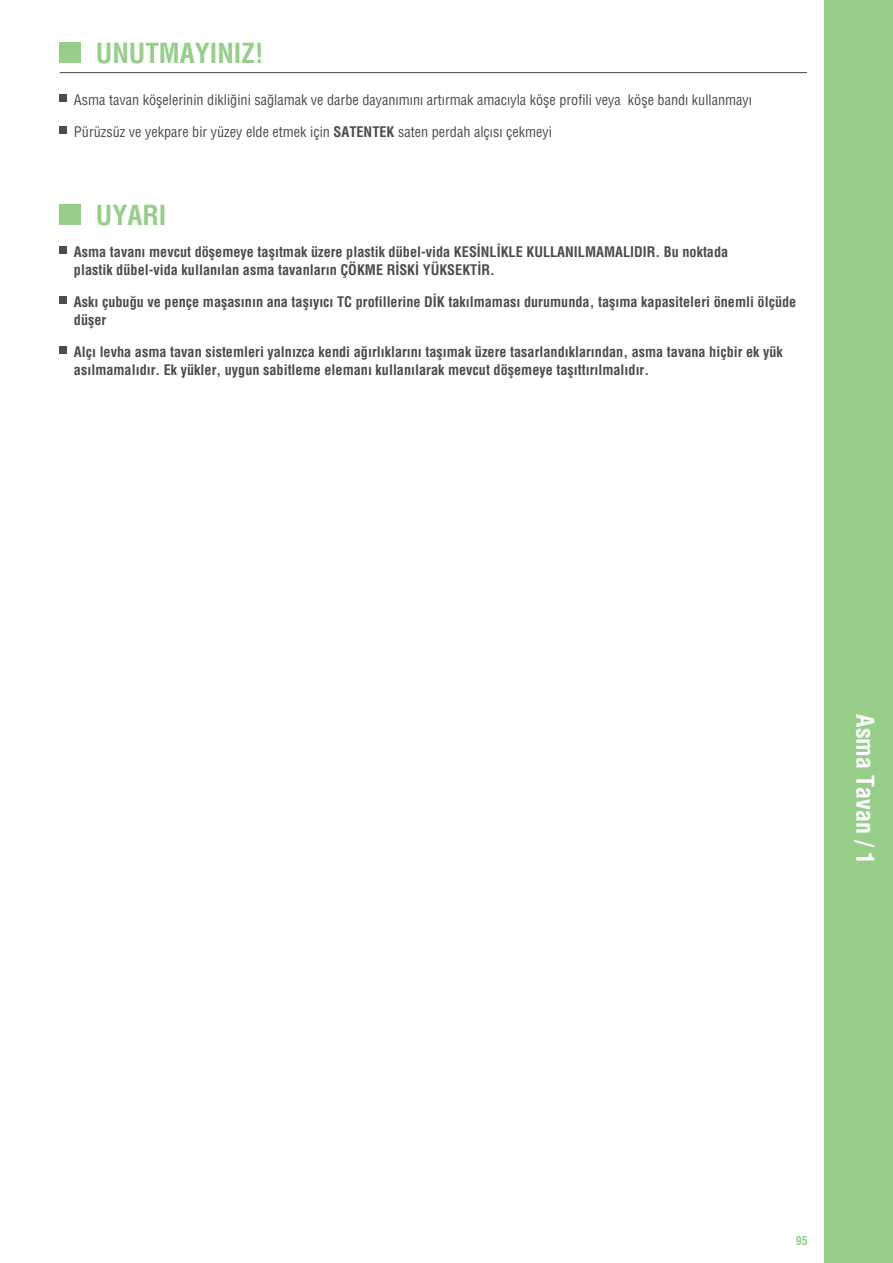
<style>
.page{position:relative;width:893px;height:1263px;background:#fff}
.page>*{position:absolute;margin:0;border:0;box-sizing:border-box;transform-origin:0 0}
.t1{font:700 27px "Helvetica Condensed Turk";color:#96ce8a}
.t2{font:700 24px "Helvetica Condensed Turk";color:#fff}
.t3{font:700 14.25px/18px "Helvetica Condensed Turk";color:#4b4c4d}
.t4{font:14.25px "Helvetica Condensed";color:#4b4c4d}
.t5{font:700 12px "Helvetica Condensed Turk";color:#96ce8a}
.s1{font-family:"Helvetica Condensed Turk";font-weight:700}
</style>
<div class="page">
<div style="left:60px;top:95px;width:7px;height:7px;background:#4b4c4d"></div>
<div style="left:60px;top:127px;width:7px;height:7px;background:#4b4c4d"></div>
<div style="left:60px;top:246px;width:7px;height:8px;background:#4b4c4d"></div>
<div style="left:60px;top:296px;width:7px;height:8px;background:#4b4c4d"></div>
<div style="left:60px;top:346px;width:7px;height:8px;background:#4b4c4d"></div>
<div style="left:60px;top:43px;width:21px;height:20px;background:#96ce8a"></div>
<div style="left:60px;top:205px;width:21px;height:20px;background:#96ce8a"></div>
<hr style="left:60px;top:72px;width:747px;height:1px;background:#4b4c4d">
<div style="left:825px;top:0;width:68px;height:1263px;background:#96ce8a"></div>
<h1 class="t1" style="left:96px;top:37px;width:170px">UNUTMAYINIZ!</h1>
<p class="t4" style="left:74px;top:91px;width:680px">Asma tavan köşelerinin dikliğini sağlamak ve darbe dayanımını artırmak amacıyla köşe profili veya köşe bandı kullanmayı</p>
<p class="t4" style="left:74px;top:123px;width:479px">Pürüzsüz ve yekpare bir yüzey elde etmek için <span class="s1">SATENTEK</span> saten perdah alçısı çekmeyi</p>
<h1 class="t1" style="left:96px;top:199px;width:72px">UYARI</h1>
<p class="t3" style="left:74px;top:243px;width:656px">Asma tavanı mevcut döşemeye taşıtmak üzere plastik dübel-vida KESİNLİKLE KULLANILMAMALIDIR. Bu noktada plastik dübel-vida kullanılan asma tavanların ÇÖKME RİSKİ YÜKSEKTİR.</p>
<p class="t3" style="left:74px;top:293px;width:724px">Askı çubuğu ve pençe maşasının ana taşıyıcı TC profillerine DİK takılmaması durumunda, taşıma kapasiteleri önemli ölçüde düşer</p>
<p class="t3" style="left:74px;top:343px;width:710px">Alçı levha asma tavan sistemleri yalnızca kendi ağırlıklarını taşımak üzere tasarlandıklarından, asma tavana hiçbir ek yük asılmamalıdır. Ek yükler, uygun sabitleme elemanı kullanılarak mevcut döşemeye taşıttırılmalıdır.</p>
<h2 class="t2" style="left:880px;top:714px;width:151px;rotate:90deg">Asma Tavan / 1</h2>
<p class="t5" style="left:796px;top:1233px;width:13px">95</p>
</div>
